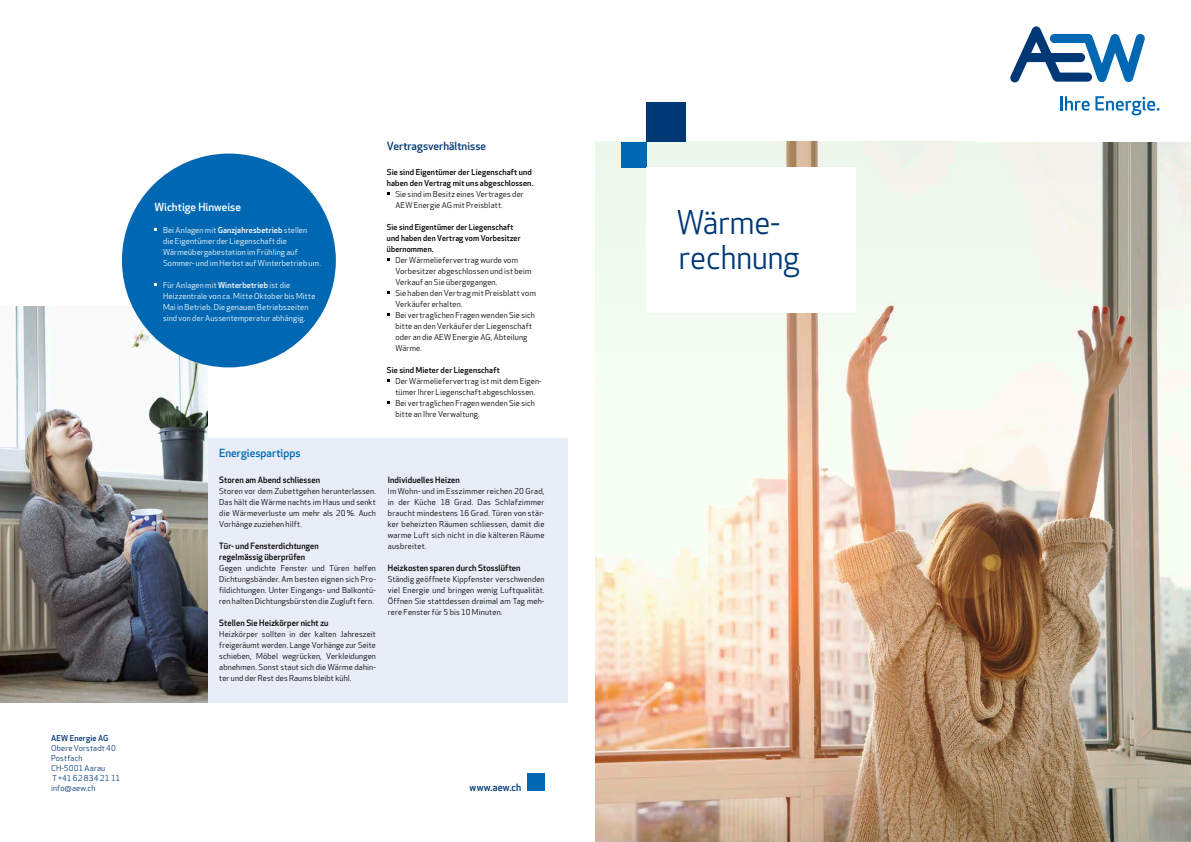
<style>
.page{position:relative;width:1191px;height:842px;background:#fff}
.page>*{position:absolute;margin:0;border:0;box-sizing:border-box;transform-origin:0 0}
.t1{font:32px/35px "Apex New";color:#003875}
.t2{font:500 11px "Apex New";color:#003875}
.t3{font:500 11px "Apex New";letter-spacing:.005em;color:#0068b3}
.t4{font:500 11px "Apex New";color:#fff}
.t5{font:500 10px "Apex New";letter-spacing:.01em;color:#003875}
.t6{font:500 8.5px/11px "Apex New";letter-spacing:.015em;color:#000}
.t7{font:8px/11px "Apex New";letter-spacing:.02em;color:#000;text-align:justify}
.t8{font:8px/11px "Apex New";letter-spacing:.02em;color:#fff}
.t9{font:500 8px/11px "Apex New";letter-spacing:.015em;color:#000}
.t10{font:8px/10px "Apex New";letter-spacing:.02em;color:#003875}
.t11{font:500 8px "Apex New";letter-spacing:.02em;color:#003875}
.s1{font-weight:500}
</style>
<div class="page">
<img style="left:595px;top:437px;width:596px;height:405px">
<div style="left:0;top:439px;width:567px;height:264px;background:#e9edf8"></div>
<img style="left:0;top:307px;width:208px;height:396px">
<svg style="left:595px;top:142px;width:596px;height:295px;fill:#f2f9ef"></svg>
<div style="left:646px;top:102px;width:40px;height:40px;background:#003875"></div>
<div style="left:621px;top:142px;width:25px;height:25px;background:#0068b3"></div>
<svg style="left:1010px;top:26px;width:135px;height:56px"></svg>
<svg style="left:1060px;top:96px;width:29px;height:15px"></svg>
<svg style="left:1095px;top:96px;width:64px;height:19px"></svg>
<div style="left:527px;top:774px;width:17px;height:17px;background:#0068b3"></div>
<div style="left:122px;top:154px;width:214px;height:213px;background:#0068b3;border-radius:50%"></div>
<div style="left:646px;top:167px;width:210px;height:146px;background:#fff"></div>
<p class="t11" style="left:51px;top:733px;width:59px">AEW Energie AG</p>
<p class="t10" style="left:51px;top:743px;width:71px">Obere Vorstadt 40<br>Postfach<br>CH-5001 Aarau<br>T +41 62 834 21 11 info@aew.ch</p>
<h2 class="t4" style="left:154px;top:201px;width:88px">Wichtige Hinweise</h2>
<p class="t8" style="left:163px;top:225px;width:159px">Bei Anlagen mit <span class="s1">Ganzjahresbetrieb</span> stellen<br>die Eigentümer der Liegenschaft die Wärmeübergabestation im Frühling auf Sommer- und im Herbst auf Winterbetrieb um.</p>
<p class="t8" style="left:163px;top:280px;width:154px">Für Anlagen mit <span class="s1">Winterbetrieb</span> ist die Heizzentrale von ca. Mitte Oktober bis Mitte Mai in Betrieb. Die genauen Betriebszeiten sind von der Aussentemperatur abhängig.</p>
<h2 class="t2" style="left:387px;top:140px;width:101px">Vertragsverhältnisse</h2>
<p class="t9" style="left:387px;top:167px;width:148px">Sie sind Eigentümer der Liegenschaft und haben den Vertrag mit uns abgeschlossen.</p>
<p class="t7" style="left:395px;top:189px;width:130px">Sie sind im Besitz eines Vertrages der<br>AEW Energie AG mit Preisblatt.</p>
<p class="t9" style="left:387px;top:222px;width:135px">Sie sind Eigentümer der Liegenschaft und haben den Vertrag vom Vorbesitzer übernommen.</p>
<p class="t7" style="left:395px;top:255px;width:142px;text-align:left">Der Wärmeliefervertrag wurde vom<br>Vorbesitzer abgeschlossen und ist beim<br>Verkauf an Sie übergegangen.<br>Sie haben den Vertrag mit Preisblatt vom<br>Verkäufer erhalten.<br>Bei vertraglichen Fragen wenden Sie sich bitte an den Verkäufer der Liegenschaft oder an die AEW Energie AG, Abteilung<br>Wärme.</p>
<p class="t9" style="left:387px;top:365px;width:114px">Sie sind Mieter der Liegenschaft</p>
<p class="t7" style="left:395px;top:376px;width:148px;text-align:left">Der Wärmeliefervertrag ist mit dem Eigen&shy;tümer Ihrer Liegenschaft abgeschlossen.<br>Bei vertraglichen Fragen wenden Sie sich bitte an Ihre Verwaltung.</p>
<h2 class="t3" style="left:219px;top:447px;width:83px">Energiespartipps</h2>
<p class="t6" style="left:219px;top:474px;width:102px">Storen am Abend schliessen</p>
<p class="t7" style="left:219px;top:486px;width:158px">Storen vor dem Zubettgehen herunterlassen.<br>Das hält die Wärme nachts im Haus und senkt die Wärmeverluste um mehr als 20 %. Auch Vorhänge zuziehen hilft.</p>
<p class="t6" style="left:219px;top:540px;width:101px">Tür- und Fensterdichtungen regelmässig überprüfen</p>
<p class="t7" style="left:219px;top:563px;width:158px">Gegen undichte Fenster und Türen helfen Dichtungsbänder. Am besten eignen sich Pro&shy;fildichtungen. Unter Eingangs- und Balkontü&shy;ren halten Dichtungsbürsten die Zugluft fern.</p>
<p class="t6" style="left:219px;top:617px;width:111px">Stellen Sie Heizkörper nicht zu</p>
<p class="t7" style="left:219px;top:629px;width:158px">Heizkörper sollten in der kalten Jahreszeit freigeräumt werden. Lange Vorhänge zur Seite schieben, Möbel wegrücken, Verkleidungen abnehmen. Sonst staut sich die Wärme dahin&shy;ter und der Rest des Raums bleibt kühl.</p>
<p class="t6" style="left:388px;top:474px;width:73px">Individuelles Heizen</p>
<p class="t7" style="left:388px;top:486px;width:158px">Im Wohn- und im Esszimmer reichen 20 Grad, in der Küche 18 Grad. Das Schlafzimmer braucht mindestens 16 Grad. Türen von stär&shy;ker beheizten Räumen schliessen, damit die warme Luft sich nicht in die kälteren Räume ausbreitet.</p>
<p class="t6" style="left:388px;top:562px;width:134px">Heizkosten sparen durch Stosslüften</p>
<p class="t7" style="left:388px;top:574px;width:158px">Ständig geöffnete Kippfenster verschwenden viel Energie und bringen wenig Luftqualität.<br>Öffnen Sie stattdessen dreimal am Tag meh&shy;rere Fenster für 5 bis 10 Minuten.</p>
<p class="t5" style="left:469px;top:781px;width:53px">www.aew.ch</p>
<h1 class="t1" style="left:677px;top:206px;width:124px">Wärme&shy;rechnung</h1>
</div>
